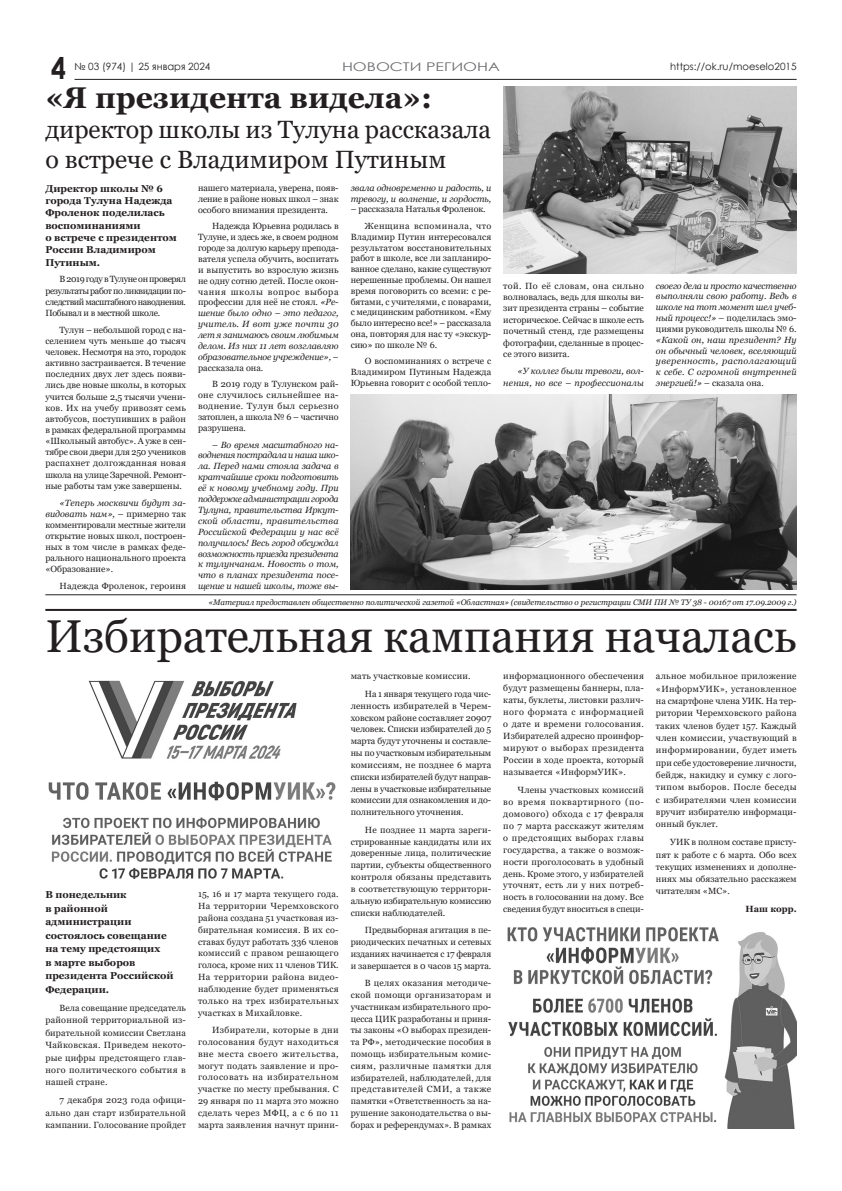
<style>
.page{position:relative;width:842px;height:1191px;background:#fff}
.page>*{position:absolute;margin:0;border:0;box-sizing:border-box;transform-origin:0 0}
.t1{font:46px "Georgia";letter-spacing:-.005em;color:#231f20}
.t2{font:700 30px "Georgia";color:#231f20}
.t3{font:700 30px "Century Gothic";color:#231f20;scale:.88 1}
.t4{font:25px "Georgia";letter-spacing:-.005em;color:#231f20}
.t5{font:12px "Century Gothic";color:#6c6d70;scale:1.33 1}
.t6{font:700 10px/13.6px "Georgia";color:#231f20}
.t7{font:10px "Century Gothic";color:#231f20}
.t8{font:9px/11.8px "Georgia";color:#231f20;text-align:justify}
.t9{font:italic 9px/10.9px "Georgia";letter-spacing:.005em;color:#231f20;text-align:justify}
.t10{font:9px "Georgia";letter-spacing:.02em;color:#231f20}
.t11{font:700 9px "Georgia";color:#231f20}
.t12{font:italic 8px "Georgia";color:#231f20}
.s1{font-style:italic}
.s2{font-style:normal}
</style>
<div class="page">
<hr style="left:75px;top:79px;width:722px;height:1px;background:#231f20">
<hr style="left:45px;top:609px;width:752px;height:2px;background:#231f20">
<hr style="left:45px;top:594px;width:752px;height:1px;background:#231f20">
<img style="left:351px;top:394px;width:446px;height:195px">
<img style="left:503px;top:86px;width:294px;height:188px">
<img style="left:48px;top:680px;width:288px;height:199px">
<img style="left:507px;top:927px;width:290px;height:201px">
<h2 class="t3" style="left:51px;top:45px;width:18px">4</h2>
<p class="t7" style="left:75px;top:59px;width:137px">№ 03 (974) | 25 января 2024</p>
<p class="t7" style="left:670px;top:59px;width:128px">https://ok.ru/moeselo2015</p>
<p class="t5" style="left:342px;top:58px;width:120px">НОВОСТИ РЕГИОНА</p>
<p class="t2" style="left:45px;top:79px;width:388px">«Я президента видела»:</p>
<p class="t4" style="left:45px;top:114px;width:447px">директор школы из Тулуна рассказала</p>
<p class="t4" style="left:45px;top:144px;width:402px">о встрече с Владимиром Путиным</p>
<p class="t6" style="left:45px;top:182px;width:129px;line-height:12.3px">Директор школы № 6 города Тулуна Надежда<br>Фроленок поделилась воспоминаниями</p>
<p class="t6" style="left:45px;top:231px;width:133px;line-height:12.3px">о встрече с президентом<br>России Владимиром<br>Путиным.</p>
<p class="t8" style="left:45px;top:274px;width:142px;line-height:11.1px;text-indent:14px">В 2019 году в Тулуне он проверял результаты работ по ликвидации по&shy;следствий масштабного наводнения.<br>Побывал и в местной школе.</p>
<p class="t8" style="left:45px;top:324px;width:142px;line-height:11.1px;text-indent:14px">Тулун – небольшой город с на&shy;селением чуть меньше 40 тысяч человек. Несмотря на это, городок активно застраивается. В течение последних двух лет здесь появи&shy;лись две новые школы, в которых учится больше 2,5 тысячи учени&shy;ков. Их на учебу привозят семь автобусов, поступивших в район в рамках федеральной программы «Школьный автобус». А уже в сен&shy;тябре свои двери для 250 учеников распахнет долгожданная новая школа на улице Заречной. Ремонт&shy;ные работы там уже завершены.</p>
<p class="t8" style="left:45px;top:497px;width:142px;line-height:11.1px;text-indent:14px"><span class="s1">«Теперь москвичи будут за&shy;видовать нам»,</span> – примерно так комментировали местные жители открытие новых школ, построен&shy;ных в том числе в рамках феде&shy;рального национального проекта «Образование».</p>
<p class="t8" style="left:60px;top:580px;width:128px">Надежда Фроленок, героиня</p>
<p class="t9" style="left:351px;top:182px;width:142px">звала одновременно и радость, и тревогу, и волнение, и гордость,</p>
<p class="t8" style="left:351px;top:204px;width:137px">– рассказала Наталья Фроленок.</p>
<p class="t8" style="left:351px;top:221px;width:142px;line-height:10.8px;text-indent:14px">Женщина вспоминала, что Владимир Путин интересовался результатом восстановительных работ в школе, все ли запланиро&shy;ванное сделано, какие существуют нерешенные проблемы. Он нашел время поговорить со всеми: с ре&shy;бятами, с учителями, с поварами, с медицинским работником. «Ему было интересно все!» – рассказала она, повторяя для нас ту «экскур&shy;сию» по школе № 6.</p>
<p class="t8" style="left:351px;top:356px;width:142px;line-height:10.8px;text-indent:14px">О воспоминаниях о встрече с Владимиром Путиным Надежда Юрьевна говорит с особой тепло-</p>
<p class="t8" style="left:198px;top:182px;width:142px;line-height:10.9px">нашего материала, уверена, появ&shy;ление в районе новых школ – знак особого внимания президента.</p>
<p class="t8" style="left:198px;top:221px;width:142px;line-height:10.9px;text-indent:14px">Надежда Юрьевна родилась в Тулуне, и здесь же, в своем родном городе за долгую карьеру препода&shy;вателя успела обучить, воспитать и выпустить во взрослую жизнь не одну сотню детей. После окон&shy;чания школы вопрос выбора профессии для неё не стоял. <span class="s1">«Ре&shy;шение было одно – это педагог, учитель. И вот уже почти 30 лет я занимаюсь своим любимым делом. Из них 11 лет возглавляю образовательное учреждение»,</span> – рассказала она.</p>
<p class="t8" style="left:198px;top:379px;width:142px;line-height:10.9px;text-indent:14px">В 2019 году в Тулунском рай&shy;оне случилось сильнейшее на&shy;воднение. Тулун был серьезно затоплен, а школа № 6 – частично разрушена.</p>
<p class="t9" style="left:198px;top:439px;width:142px;text-indent:14px">– Во время масштабного на&shy;воднения пострадала и наша шко&shy;ла. Перед нами стояла задача в кратчайшие сроки подготовить её к новому учебному году. При поддержке администрации города Тулуна, правительства Иркут&shy;ской области, правительства Российской Федерации у нас всё получилось! Весь город обсуждал возможность приезда президента к тулунчанам. Новость о том, что в планах президента посе&shy;щение и нашей школы, тоже вы-</p>
<p class="t9" style="left:656px;top:280px;width:142px">своего дела и просто качественно выполняли свою работу. Ведь в школе на тот момент шел учеб&shy;ный процесс!» <span class="s2">– поделилась эмо&shy;циями руководитель школы № 6. </span>«Какой он, наш президент? Ну он обычный человек, вселяющий уверенность, располагающий к себе. С огромной внутренней энергией!» <span class="s2">– сказала она.</span></p>
<p class="t8" style="left:503px;top:280px;width:142px;line-height:11.4px">той. По её словам, она сильно волновалась, ведь для школы ви&shy;зит президента страны – событие историческое. Сейчас в школе есть почетный стенд, где размещены фотографии, сделанные в процес&shy;се этого визита.</p>
<p class="t9" style="left:503px;top:365px;width:142px;line-height:11.4px;text-align:right">«У коллег были тревоги, вол&shy;нения, но все – профессионалы</p>
<p class="t12" style="left:209px;top:597px;width:589px">«Материал предоставлен общественно политической газетой «Областная» (свидетельство о регистрации СМИ ПИ № ТУ 38 - 00167 от 17.09.2009 г.)</p>
<p class="t1" style="left:45px;top:608px;width:753px">Избирательная кампания началась</p>
<p class="t6" style="left:45px;top:887px;width:130px">В понедельник<br>в районной администрации состоялось совещание на тему предстоящих<br>в марте выборов президента Российской<br>Федерации.</p>
<p class="t8" style="left:45px;top:1002px;width:142px;line-height:12.4px;text-indent:14px">Вела совещание председатель районной территориальной из&shy;бирательной комиссии Светлана Чайковская. Приведем некото&shy;рые цифры предстоящего глав&shy;ного политического события в нашей стране.</p>
<p class="t8" style="left:45px;top:1094px;width:142px;line-height:12.4px;text-indent:14px">7 декабря 2023 года офици&shy;ально дан старт избирательной кампании. Голосование пройдет</p>
<p class="t8" style="left:198px;top:888px;width:142px">15, 16 и 17 марта текущего года.<br>На территории Черемховского района создана 51 участковая из&shy;бирательная комиссия. В их со&shy;ставах будут работать 336 членов комиссий с правом решающего голоса, кроме них 11 членов ТИК.<br>На территории района видео&shy;наблюдение будет применяться только на трех избирательных участках в Михайловке.</p>
<p class="t8" style="left:198px;top:1024px;width:142px;text-indent:14px">Избиратели, которые в дни голосования будут находиться вне места своего жительства, могут подать заявление и про&shy;голосовать на избирательном участке по месту пребывания. С 29 января по 11 марта это можно сделать через МФЦ, а с 6 по 11 марта заявления начнут прини-</p>
<p class="t10" style="left:351px;top:671px;width:121px">мать участковые комиссии.</p>
<p class="t8" style="left:351px;top:688px;width:142px;text-indent:14px">На 1 января текущего года чис&shy;ленность избирателей в Черем&shy;ховском районе составляет 20907 человек. Списки избирателей до 5 марта будут уточнены и составле&shy;ны по участковым избирательным комиссиям, не позднее 6 марта списки избирателей будут направ&shy;лены в участковые избирательные комиссии для ознакомления и до&shy;полнительного уточнения.</p>
<p class="t8" style="left:351px;top:824px;width:142px;text-indent:14px">Не позднее 11 марта зареги&shy;стрированные кандидаты или их доверенные лица, политические партии, субъекты общественного контроля обязаны представить в соответствующую территори&shy;альную избирательную комиссию списки наблюдателей.</p>
<p class="t8" style="left:351px;top:924px;width:142px;text-indent:14px">Предвыборная агитация в пе&shy;риодических печатных и сетевых изданиях начинается с 17 февраля и завершается в 0 часов 15 марта.</p>
<p class="t8" style="left:351px;top:977px;width:142px;text-indent:14px">В целях оказания методиче&shy;ской помощи организаторам и участникам избирательного про&shy;цесса ЦИК разработаны и приня&shy;ты законы «О выборах президен&shy;та РФ», методические пособия в помощь избирательным комис&shy;сиям, различные памятки для избирателей, наблюдателей, для представителей СМИ, а также памятки «Ответственность за на&shy;рушение законодательства о вы&shy;борах и референдумах». В рамках</p>
<p class="t8" style="left:503px;top:670px;width:142px">информационного обеспечения будут размещены баннеры, пла&shy;каты, буклеты, листовки различ&shy;ного формата с информацией о дате и времени голосования.<br>Избирателей адресно проинфор&shy;мируют о выборах президента России в ходе проекта, который называется «ИнформУИК».</p>
<p class="t8" style="left:503px;top:784px;width:142px;text-indent:14px">Члены участковых комиссий во время поквартирного (по&shy;домового) обхода с 17 февраля по 7 марта расскажут жителям о предстоящих выборах главы государства, а также о возмож&shy;ности проголосовать в удобный день. Кроме этого, у избирателей уточнят, есть ли у них потреб&shy;ность в голосовании на дому. Все сведения будут вноситься в специ-</p>
<p class="t8" style="left:656px;top:670px;width:142px;line-height:12.3px">альное мобильное приложение «ИнформУИК», установленное на смартфоне члена УИК. На тер&shy;ритории Черемховского района таких членов будет 157. Каждый член комиссии, участвующий в информировании, будет иметь при себе удостоверение личности, бейдж, накидку и сумку с лого&shy;типом выборов. После беседы с избирателями член комиссии вручит избирателю информаци&shy;онный буклет.</p>
<p class="t8" style="left:656px;top:836px;width:142px;line-height:12.3px;text-indent:14px">УИК в полном составе присту&shy;пят к работе с 6 марта. Обо всех текущих изменениях и дополне&shy;ниях мы обязательно расскажем читателям «МС».</p>
<p class="t11" style="left:745px;top:903px;width:53px">Наш корр.</p>
</div>
